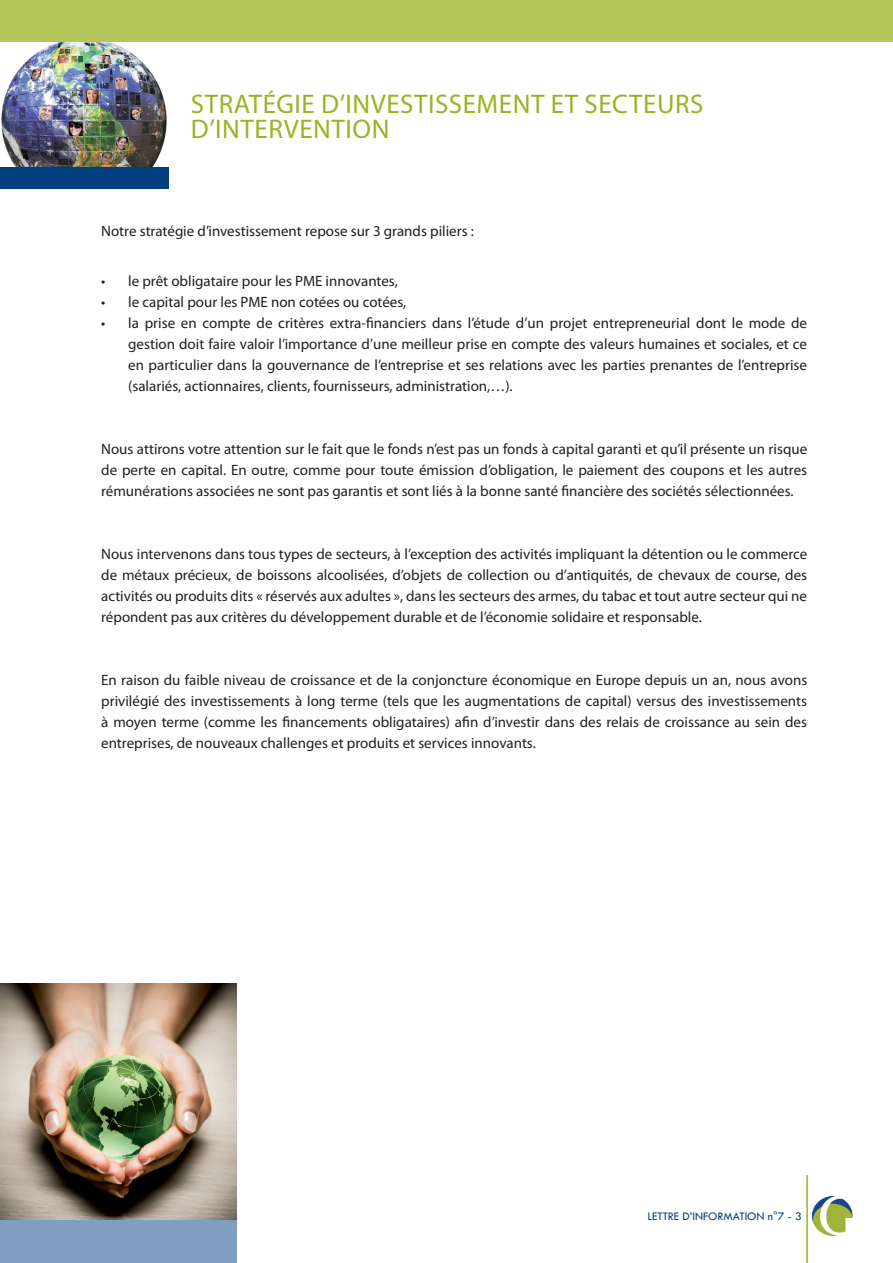
<style>
.page{position:relative;width:893px;height:1263px;background:#fff}
.page>*{position:absolute;margin:0;border:0;box-sizing:border-box;transform-origin:0 0}
.t1{font:27px "Myriad Pro";color:#9cb226}
.t2{font:15px/21px "Myriad Pro";color:#231f20;text-align:justify}
.t3{font:12px "Tw Cen";color:#013e80}
</style>
<div class="page">
<div style="left:0;top:0;width:893px;height:42px;background:#b4c55c"></div>
<img style="left:1px;top:42px;width:166px;height:125px">
<div style="left:0;top:167px;width:169px;height:21px;background:#013e80"></div>
<img style="left:812px;top:1197px;width:40px;height:38px">
<hr style="left:806px;top:1175px;width:2px;height:88px;background:#9cb226">
<div style="left:0;top:1219px;width:236px;height:44px;background:#809ebf"></div>
<img style="left:0;top:983px;width:236px;height:236px">
<h1 class="t1" style="left:191px;top:87px;width:29px">Stratégie</h1>
<h1 class="t1" style="left:321px;top:87px;width:40px">d’investissement</h1>
<h1 class="t1" style="left:551px;top:87px;width:50px">et secteurs</h1>
<h1 class="t1" style="left:191px;top:113px;width:40px">d’intervention</h1>
<p class="t2" style="left:101px;top:220px;width:374px">Notre stratégie d’investissement repose sur 3 grands piliers :</p>
<p class="t2" style="left:101px;top:270px;width:298px">• le prêt obligataire pour les PME innovantes,</p>
<p class="t2" style="left:101px;top:291px;width:307px">• le capital pour les PME non cotées ou cotées,</p>
<p class="t2" style="left:128px;top:312px;width:680px;text-indent:-27px">• la prise en compte de critères extra-financiers dans l’étude d’un projet entrepreneurial dont le mode de gestion doit faire valoir l’importance d’une meilleur prise en compte des valeurs humaines et sociales, et ce en particulier dans la gouvernance de l’entreprise et ses relations avec les parties prenantes de l’entreprise (salariés, actionnaires, clients, fournisseurs, administration,…).</p>
<p class="t2" style="left:101px;top:438px;width:707px">Nous attirons votre attention sur le fait que le fonds n’est pas un fonds à capital garanti et qu’il présente un risque de perte en capital. En outre, comme pour toute émission d’obligation, le paiement des coupons et les autres rémunérations associées ne sont pas garantis et sont liés à la bonne santé financière des sociétés sélectionnées.</p>
<p class="t2" style="left:101px;top:543px;width:708px">Nous intervenons dans tous types de secteurs, à l’exception des activités impliquant la détention ou le commerce de métaux précieux, de boissons alcoolisées, d’objets de collection ou d’antiquités, de chevaux de course, des activités ou produits dits « réservés aux adultes », dans les secteurs des armes, du tabac et tout autre secteur qui ne répondent pas aux critères du développement durable et de l’économie solidaire et responsable.</p>
<p class="t2" style="left:101px;top:669px;width:708px">En raison du faible niveau de croissance et de la conjoncture économique en Europe depuis un an, nous avons privilégié des investissements à long terme (tels que les augmentations de capital) versus des investissements à moyen terme (comme les financements obligataires) afin d’investir dans des relais de croissance au sein des entreprises, de nouveaux challenges et produits et services innovants.</p>
<p class="t3" style="left:647px;top:1209px;width:156px">LETTRE D’INFORMATION n°7 - 3</p>
</div>
